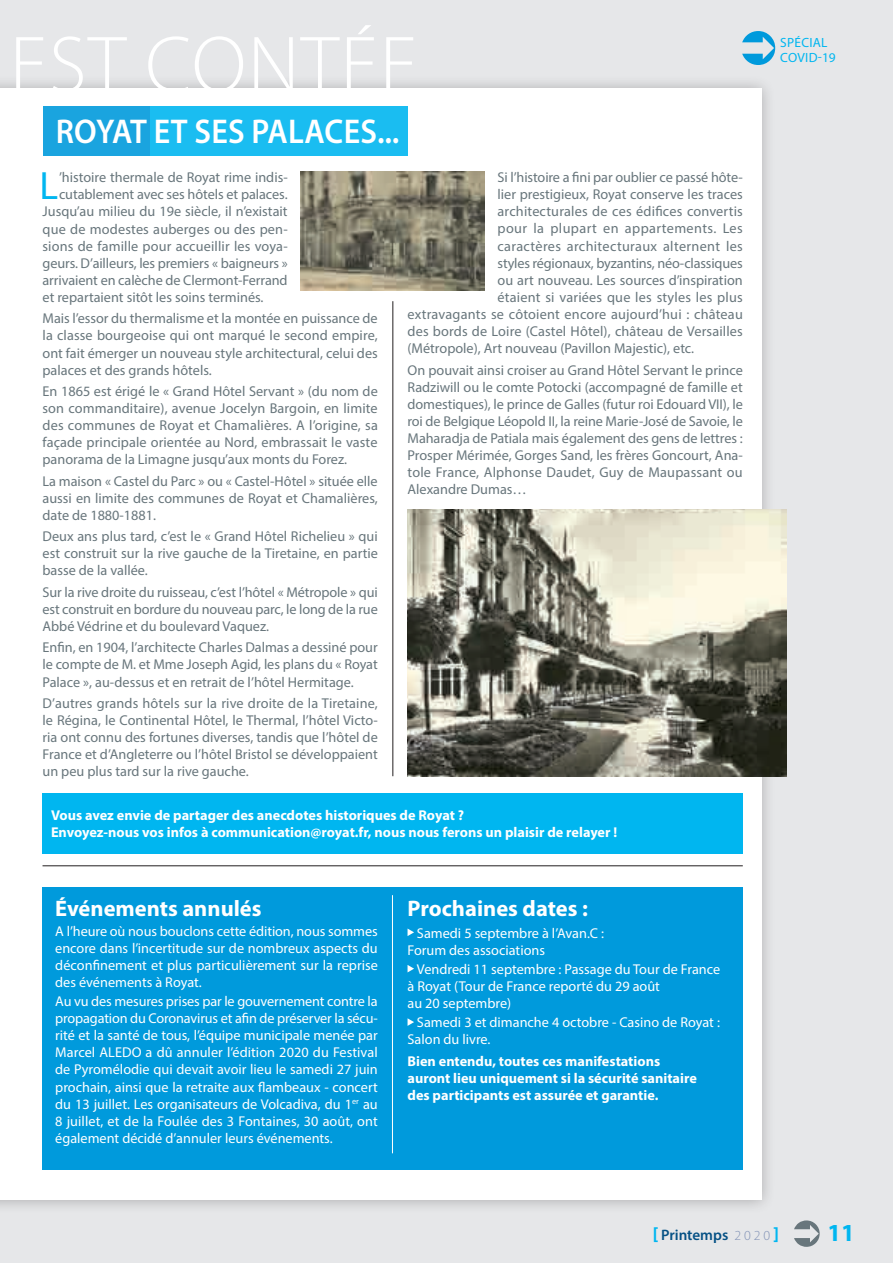
<style>
.page{position:relative;width:893px;height:1263px;background:#e6e7e9}
.page>*{position:absolute;margin:0;border:0;box-sizing:border-box;transform-origin:0 0}
.t1{font:300 81px "Myriad Pro";letter-spacing:.02em;color:#fff}
.t2{font:39.6px "Myriad Pro";color:#00b6f0}
.t3{font:600 34.5px "Myriad Pro";letter-spacing:.01em;color:#fff;scale:.93 1}
.t4{font:700 24.6px "Myriad Pro";color:#00b6f0}
.t5{font:700 22.5px "Myriad Pro";color:#fff}
.t6{font:600 15.15px "Myriad Pro";color:#055185}
.t7{font:14.25px/17.1px "Myriad Pro";color:#68767c;text-align:justify}
.t8{font:14.25px/17.1px "Myriad Pro";color:#fff}
.t9{font:700 14.25px/17.1px "Myriad Pro";color:#fff}
.t10{font:14.25px "Myriad Pro";letter-spacing:.025em;color:#68767c}
.t11{font:13.35px/15px "Myriad Pro";letter-spacing:.02em;color:#00b6f0}
.s1{font-weight:700;font-size:18.6px;color:#00b6f0}
.s2{font-weight:300;font-size:13.8px;color:#8293b6}
</style>
<div class="page">
<svg style="left:794px;top:1220px;width:26px;height:27px"></svg>
<div style="left:0;top:74px;width:775px;height:1140px;background:#231f20;opacity:.3"></div>
<div style="left:0;top:89px;width:761px;height:1111px;background:#fff"></div>
<div style="left:44px;top:106px;width:106px;height:50px;background:#1aa4df"></div>
<div style="left:150px;top:106px;width:258px;height:50px;background:#1abdf1"></div>
<hr style="left:393px;top:301px;width:1px;height:475px;background:#231f20">
<img style="left:300px;top:172px;width:185px;height:118px">
<img style="left:408px;top:509px;width:379px;height:267px">
<div style="left:43px;top:793px;width:700px;height:60px;background:#00b6f0"></div>
<hr style="left:43px;top:865px;width:700px;height:1px;background:#231f20">
<svg style="left:742px;top:31px;width:33px;height:34px"></svg>
<div style="left:43px;top:887px;width:700px;height:282px;background:#009adc"></div>
<svg style="left:408px;top:929px;width:6px;height:7px"></svg>
<svg style="left:408px;top:965px;width:6px;height:7px"></svg>
<svg style="left:408px;top:1018px;width:6px;height:8px"></svg>
<hr style="left:392px;top:895px;width:1px;height:258px;background:#fff">
<h1 class="t1" style="left:10px;top:16px;width:409px">EST CONTÉE</h1>
<h3 class="t3" style="left:56px;top:115px;width:371px">ROYAT ET SES PALACES...</h3>
<h2 class="t2" style="left:40px;top:167px;width:20px">L</h2>
<p class="t7" style="left:59px;top:169px;width:230px">’histoire thermale de Royat rime indis-</p>
<p class="t7" style="left:498px;top:169px;width:247px">Si l’histoire a fini par oublier ce passé hôte-</p>
<p class="t7" style="left:498px;top:186px;width:247px">lier prestigieux, Royat conserve les traces</p>
<p class="t7" style="left:498px;top:204px;width:247px">architecturales de ces édifices convertis</p>
<p class="t10" style="left:498px;top:222px;width:247px">pour la plupart en appartements. Les</p>
<p class="t10" style="left:498px;top:239px;width:247px">caractères architecturaux alternent les</p>
<p class="t7" style="left:498px;top:255px;width:247px">styles régionaux, byzantins, néo-classiques</p>
<p class="t7" style="left:498px;top:272px;width:247px">ou art nouveau. Les sources d’inspiration</p>
<p class="t7" style="left:498px;top:289px;width:247px">étaient si variées que les styles les plus</p>
<p class="t7" style="left:408px;top:306px;width:337px">extravagants se côtoient encore aujourd’hui : château</p>
<p class="t7" style="left:408px;top:323px;width:337px">des bords de Loire (Castel Hôtel), château de Versailles</p>
<p class="t7" style="left:408px;top:340px;width:288px">(Métropole), Art nouveau (Pavillon Majestic), etc.</p>
<p class="t7" style="left:408px;top:362px;width:337px">On pouvait ainsi croiser au Grand Hôtel Servant le prince Radziwill ou le comte Potocki (accompagné de famille et domestiques), le prince de Galles (futur roi Edouard VII), le roi de Belgique Léopold II, la reine Marie-José de Savoie, le Maharadja de Patiala mais également des gens de lettres :<br>Prosper Mérimée, Gorges Sand, les frères Goncourt, Ana&shy;tole France, Alphonse Daudet, Guy de Maupassant ou Alexandre Dumas…</p>
<p class="t7" style="left:59px;top:186px;width:230px">cutablement avec ses hôtels et palaces.</p>
<p class="t7" style="left:43px;top:204px;width:247px">Jusqu’au milieu du 19e siècle, il n’existait</p>
<p class="t7" style="left:43px;top:221px;width:247px">que de modestes auberges ou des pen-</p>
<p class="t7" style="left:43px;top:238px;width:247px">sions de famille pour accueillir les voya-</p>
<p class="t7" style="left:43px;top:255px;width:247px">geurs. D’ailleurs, les premiers « baigneurs »</p>
<p class="t7" style="left:43px;top:272px;width:247px">arrivaient en calèche de Clermont-Ferrand</p>
<p class="t7" style="left:43px;top:289px;width:223px">et repartaient sitôt les soins terminés.</p>
<p class="t7" style="left:43px;top:310px;width:337px">Mais l’essor du thermalisme et la montée en puissance de la classe bourgeoise qui ont marqué le second empire, ont fait émerger un nouveau style architectural, celui des palaces et des grands hôtels.</p>
<p class="t7" style="left:43px;top:383px;width:337px">En 1865 est érigé le « Grand Hôtel Servant » (du nom de son commanditaire), avenue Jocelyn Bargoin, en limite des communes de Royat et Chamalières. A l’origine, sa façade principale orientée au Nord, embrassait le vaste panorama de la Limagne jusqu’aux monts du Forez.</p>
<p class="t7" style="left:43px;top:473px;width:337px">La maison « Castel du Parc » ou « Castel-Hôtel » située elle aussi en limite des communes de Royat et Chamalières, date de 1880-1881.</p>
<p class="t7" style="left:43px;top:528px;width:337px">Deux ans plus tard, c’est le « Grand Hôtel Richelieu » qui est construit sur la rive gauche de la Tiretaine, en partie basse de la vallée.</p>
<p class="t7" style="left:43px;top:584px;width:337px">Sur la rive droite du ruisseau, c’est l’hôtel « Métropole » qui est construit en bordure du nouveau parc, le long de la rue Abbé Védrine et du boulevard Vaquez.</p>
<p class="t7" style="left:43px;top:639px;width:337px">Enfin, en 1904, l’architecte Charles Dalmas a dessiné pour le compte de M. et Mme Joseph Agid, les plans du « Royat Palace », au-dessus et en retrait de l’hôtel Hermitage.</p>
<p class="t7" style="left:43px;top:695px;width:337px">D’autres grands hôtels sur la rive droite de la Tiretaine, le Régina, le Continental Hôtel, le Thermal, l’hôtel Victo&shy;ria ont connu des fortunes diverses, tandis que l’hôtel de France et d’Angleterre ou l’hôtel Bristol se développaient un peu plus tard sur la rive gauche.</p>
<p class="t9" style="left:51px;top:807px;width:568px">Vous avez envie de partager des anecdotes historiques de Royat ?<br>Envoyez-nous vos infos à communication@royat.fr, nous nous ferons un plaisir de relayer !</p>
<h3 class="t5" style="left:55px;top:897px;width:208px">Événements annulés</h3>
<p class="t8" style="left:55px;top:923px;width:324px;text-align:justify">A l’heure où nous bouclons cette édition, nous sommes encore dans l’incertitude sur de nombreux aspects du déconfinement et plus particulièrement sur la reprise des événements à Royat.</p>
<p class="t8" style="left:55px;top:993px;width:324px;text-align:justify">Au vu des mesures prises par le gouvernement contre la propagation du Coronavirus et afin de préserver la sécu&shy;rité et la santé de tous, l’équipe municipale menée par Marcel ALEDO a dû annuler l’édition 2020 du Festival de Pyromélodie qui devait avoir lieu le samedi 27 juin prochain, ainsi que la retraite aux flambeaux - concert du 13 juillet. Les organisateurs de Volcadiva, du 1<sup>er</sup> au 8 juillet, et de la Foulée des 3 Fontaines, 30 août, ont également décidé d’annuler leurs événements.</p>
<h3 class="t5" style="left:408px;top:897px;width:182px">Prochaines dates :</h3>
<p class="t8" style="left:408px;top:925px;width:198px;text-indent:9px">Samedi 5 septembre à l’Avan.C :<br>Forum des associations</p>
<p class="t8" style="left:408px;top:961px;width:314px;text-indent:9px">Vendredi 11 septembre : Passage du Tour de France à Royat (Tour de France reporté du 29 août<br>au 20 septembre)</p>
<p class="t8" style="left:408px;top:1014px;width:314px;text-indent:9px">Samedi 3 et dimanche 4 octobre - Casino de Royat :<br>Salon du livre.</p>
<p class="t9" style="left:408px;top:1053px;width:291px">Bien entendu, toutes ces manifestations auront lieu uniquement si la sécurité sanitaire des participants est assurée et garantie.</p>
<p class="t11" style="left:780px;top:35px;width:57px">SPÉCIAL<br>COVID-19</p>
<p class="t6" style="left:653px;top:1227px;width:128px"><span class="s1">[</span> Printemps <span class="s2">2 0 2 0</span> <span class="s1">]</span></p>
<h3 class="t4" style="left:827px;top:1221px;width:29px">11</h3>
</div>
